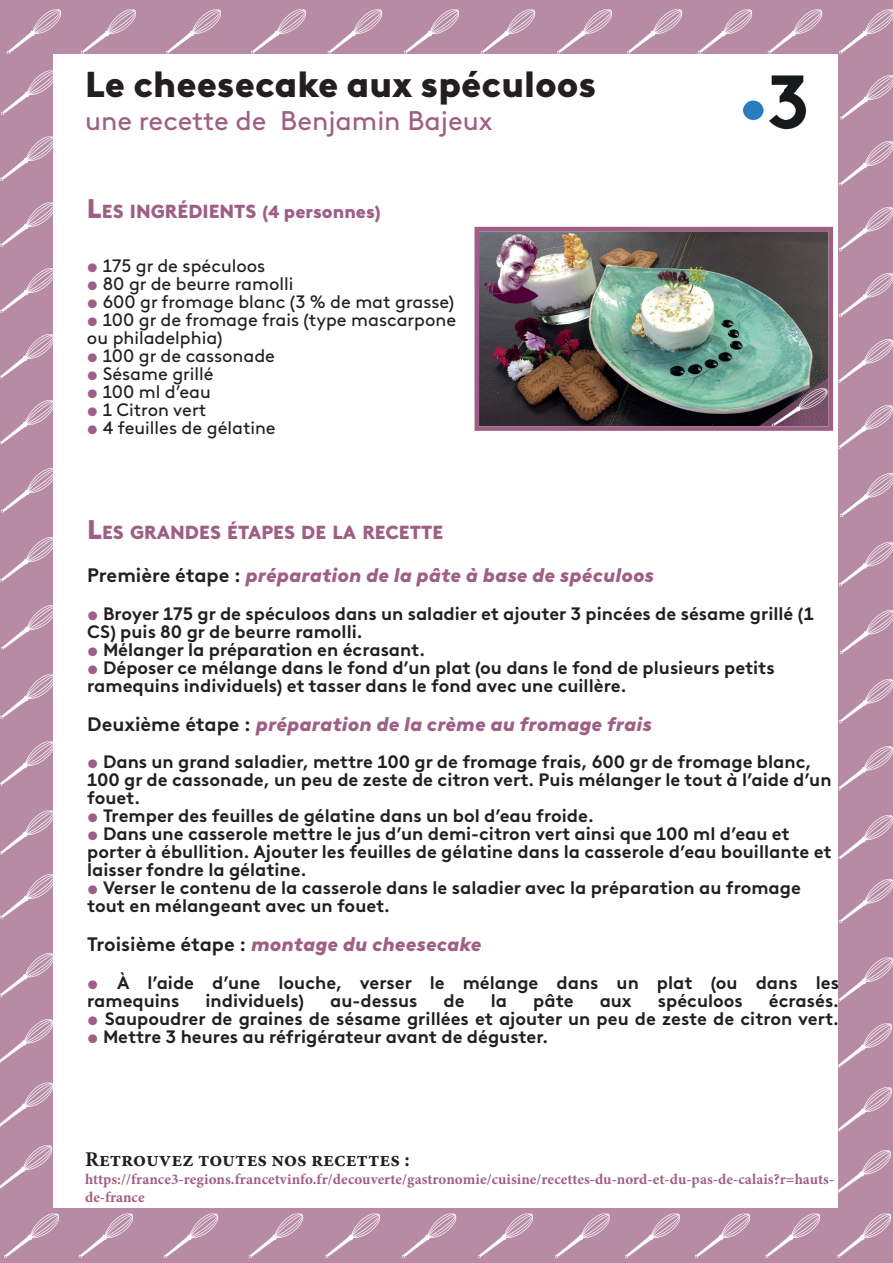
<style>
.page{position:relative;width:893px;height:1263px;background:#b78ba4}
.page>*{position:absolute;margin:0;border:0;box-sizing:border-box;transform-origin:0 0}
.t1{font:900 36px "France TV Brown";color:#231f20}
.t2{font:27px "France TV Brown";color:#9f5f85}
.t3{font:700 21px "Minion Pro";color:#231f20}
.t4{font:italic 900 19.5px "France TV Brown";color:#9f5f85}
.t5{font:900 18.9px "France TV Brown";color:#9f5f85}
.t6{font:700 18px/18px "France TV Brown";color:#231f20}
.t7{font:18px/18px "France TV Brown";color:#231f20}
.t8{font:700 15px/18px "Minion Pro";letter-spacing:.005em;color:#9f5f85}
.s1{font-size:27px}
.s2{font-size:18px}
.s3{color:#9f5f85}
.s4{font-weight:700;font-style:normal;color:#231f20}
.s5{font-weight:400;color:#9f5f85}
</style>
<div class="page">
<img style="left:81px;top:9px;width:55px;height:45px">
<img style="left:166px;top:9px;width:55px;height:45px">
<img style="left:251px;top:9px;width:55px;height:45px">
<img style="left:327px;top:9px;width:55px;height:45px">
<img style="left:6px;top:9px;width:55px;height:45px">
<img style="left:404px;top:9px;width:55px;height:45px">
<img style="left:480px;top:9px;width:55px;height:45px">
<img style="left:557px;top:9px;width:55px;height:45px">
<img style="left:627px;top:9px;width:55px;height:45px">
<img style="left:697px;top:9px;width:55px;height:45px">
<img style="left:767px;top:9px;width:56px;height:45px">
<img style="left:839px;top:9px;width:54px;height:45px">
<img style="left:78px;top:1213px;width:55px;height:45px">
<img style="left:163px;top:1213px;width:56px;height:45px">
<img style="left:249px;top:1213px;width:55px;height:45px">
<img style="left:325px;top:1213px;width:55px;height:45px">
<img style="left:4px;top:1213px;width:55px;height:45px">
<img style="left:402px;top:1213px;width:55px;height:45px">
<img style="left:478px;top:1213px;width:55px;height:45px">
<img style="left:555px;top:1213px;width:55px;height:45px">
<img style="left:625px;top:1213px;width:55px;height:45px">
<img style="left:695px;top:1213px;width:55px;height:45px">
<img style="left:765px;top:1213px;width:55px;height:45px">
<img style="left:837px;top:1213px;width:55px;height:45px">
<img style="left:1px;top:70px;width:53px;height:45px">
<img style="left:0;top:136px;width:54px;height:45px">
<img style="left:0;top:202px;width:54px;height:45px">
<img style="left:0;top:268px;width:54px;height:45px">
<img style="left:0;top:334px;width:54px;height:45px">
<img style="left:0;top:400px;width:54px;height:45px">
<img style="left:1px;top:468px;width:53px;height:45px">
<img style="left:0;top:537px;width:54px;height:45px">
<img style="left:0;top:674px;width:54px;height:45px">
<img style="left:0;top:741px;width:54px;height:45px">
<img style="left:0;top:810px;width:54px;height:45px">
<img style="left:0;top:952px;width:54px;height:45px">
<img style="left:0;top:1018px;width:53px;height:45px">
<img style="left:0;top:1082px;width:53px;height:45px">
<img style="left:0;top:1145px;width:52px;height:45px">
<img style="left:1px;top:605px;width:53px;height:45px">
<img style="left:0;top:874px;width:54px;height:45px">
<img style="left:840px;top:75px;width:53px;height:45px">
<img style="left:839px;top:141px;width:54px;height:45px">
<img style="left:839px;top:207px;width:54px;height:45px">
<img style="left:839px;top:272px;width:54px;height:45px">
<img style="left:838px;top:338px;width:55px;height:45px">
<img style="left:838px;top:404px;width:55px;height:45px">
<img style="left:840px;top:472px;width:53px;height:45px">
<img style="left:839px;top:541px;width:54px;height:45px">
<img style="left:839px;top:679px;width:54px;height:45px">
<img style="left:838px;top:746px;width:55px;height:44px">
<img style="left:838px;top:815px;width:55px;height:45px">
<img style="left:838px;top:957px;width:55px;height:45px">
<img style="left:838px;top:1023px;width:54px;height:45px">
<img style="left:838px;top:1087px;width:54px;height:45px">
<img style="left:838px;top:1149px;width:53px;height:45px">
<img style="left:840px;top:609px;width:53px;height:45px">
<img style="left:839px;top:878px;width:54px;height:45px">
<div style="left:54px;top:55px;width:784px;height:1153px;background:#fff"></div>
<img style="left:743px;top:75px;width:64px;height:55px">
<img style="left:474px;top:227px;width:359px;height:204px">
<img style="left:484px;top:234px;width:55px;height:69px">
<h1 class="t1" style="left:85px;top:57px;width:513px">Le cheesecake aux spéculoos</h1>
<h2 class="t2" style="left:85px;top:100px;width:409px">une recette de Benjamin Bajeux</h2>
<p class="t5" style="left:87px;top:196px;width:295px"><span class="s1">L</span>ES INGRÉDIENTS <span class="s2">(4 personnes)</span></p>
<p class="t7" style="left:87px;top:255px;width:180px"><span class="s3">•</span> 175 gr de spéculoos</p>
<p class="t7" style="left:87px;top:273px;width:208px"><span class="s3">•</span> 80 gr de beurre ramolli</p>
<p class="t7" style="left:87px;top:291px;width:369px"><span class="s3">•</span> 600 gr fromage blanc (3 % de mat grasse)</p>
<p class="t7" style="left:87px;top:309px;width:371px"><span class="s3">•</span> 100 gr de fromage frais (type mascarpone ou philadelphia)</p>
<p class="t7" style="left:87px;top:345px;width:190px"><span class="s3">•</span> 100 gr de cassonade</p>
<p class="t7" style="left:87px;top:363px;width:128px"><span class="s3">•</span> Sésame grillé</p>
<p class="t7" style="left:87px;top:381px;width:125px"><span class="s3">•</span> 100 ml d’eau</p>
<p class="t7" style="left:87px;top:399px;width:121px"><span class="s3">•</span> 1 Citron vert</p>
<p class="t7" style="left:87px;top:417px;width:190px"><span class="s3">•</span> 4 feuilles de gélatine</p>
<p class="t5" style="left:87px;top:518px;width:357px"><span class="s1">L</span>ES GRANDES ÉTAPES DE LA RECETTE</p>
<p class="t4" style="left:87px;top:560px;width:569px"><span class="s4">Première étape :</span> préparation de la pâte à base de spéculoos</p>
<p class="t6" style="left:87px;top:603px;width:728px"><span class="s5">•</span> Broyer 175 gr de spéculoos dans un saladier et ajouter 3 pincées de sésame grillé (1<br>CS) puis 80 gr de beurre ramolli.</p>
<p class="t6" style="left:87px;top:639px;width:339px"><span class="s5">•</span> Mélanger la préparation en écrasant.</p>
<p class="t6" style="left:87px;top:657px;width:689px"><span class="s5">•</span> Déposer ce mélange dans le fond d’un plat (ou dans le fond de plusieurs petits ramequins individuels) et tasser dans le fond avec une cuillère.</p>
<p class="t4" style="left:87px;top:709px;width:566px"><span class="s4">Deuxième étape :</span> préparation de la crème au fromage frais</p>
<p class="t6" style="left:87px;top:751px;width:746px"><span class="s5">•</span> Dans un grand saladier, mettre 100 gr de fromage frais, 600 gr de fromage blanc,<br>100 gr de cassonade, un peu de zeste de citron vert. Puis mélanger le tout à l’aide d’un fouet.</p>
<p class="t6" style="left:87px;top:805px;width:508px"><span class="s5">•</span> Tremper des feuilles de gélatine dans un bol d’eau froide.</p>
<p class="t6" style="left:87px;top:823px;width:746px"><span class="s5">•</span> Dans une casserole mettre le jus d’un demi-citron vert ainsi que 100 ml d’eau et porter à ébullition. Ajouter les feuilles de gélatine dans la casserole d’eau bouillante et laisser fondre la gélatine.</p>
<p class="t6" style="left:87px;top:877px;width:715px"><span class="s5">•</span> Verser le contenu de la casserole dans le saladier avec la préparation au fromage tout en mélangeant avec un fouet.</p>
<p class="t4" style="left:87px;top:929px;width:396px"><span class="s4">Troisième étape :</span> montage du cheesecake</p>
<p class="t6" style="left:87px;top:972px;width:753px"><span class="s5">•</span> À l’aide d’une louche, verser le mélange dans un plat (ou dans les ramequins</p>
<p class="t6" style="left:206px;top:990px;width:100px">individuels)</p>
<p class="t6" style="left:330px;top:990px;width:89px">au-dessus</p>
<p class="t6" style="left:444px;top:990px;width:23px">de</p>
<p class="t6" style="left:491px;top:990px;width:18px">la</p>
<p class="t6" style="left:533px;top:990px;width:42px">pâte</p>
<p class="t6" style="left:600px;top:990px;width:34px">aux</p>
<p class="t6" style="left:658px;top:990px;width:86px">spéculoos</p>
<p class="t6" style="left:769px;top:990px;width:72px">écrasés.</p>
<p class="t6" style="left:87px;top:1008px;width:753px"><span class="s5">•</span> Saupoudrer de graines de sésame grillées et ajouter un peu de zeste de citron vert.</p>
<p class="t6" style="left:87px;top:1026px;width:463px"><span class="s5">•</span> Mettre 3 heures au réfrigérateur avant de déguster.</p>
<p class="t3" style="left:85px;top:1144px;width:326px">Retrouvez toutes nos recettes :</p>
<p class="t8" style="left:85px;top:1170px;width:751px">https://france3-regions.francetvinfo.fr/decouverte/gastronomie/cuisine/recettes-du-nord-et-du-pas-de-calais?r=hauts&shy;de-france</p>
</div>
